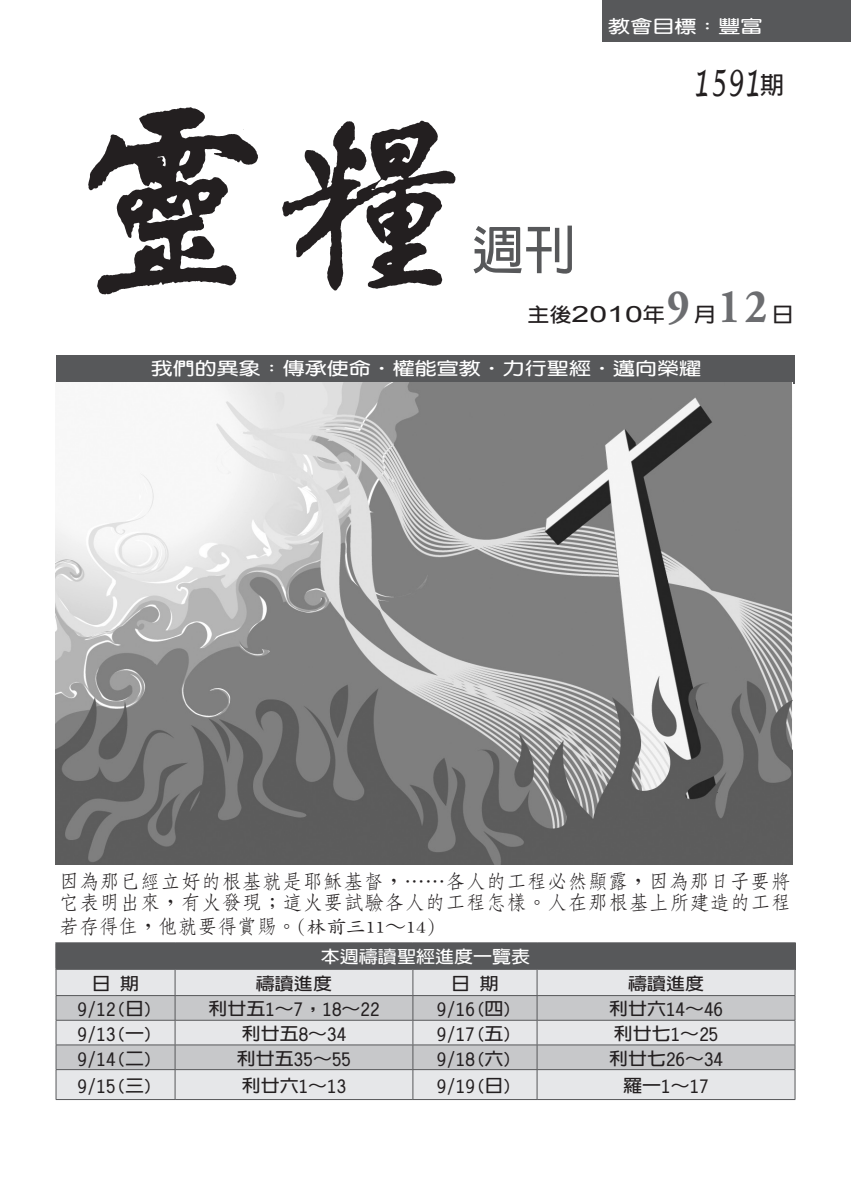
<style>
.page{position:relative;width:851px;height:1191px;background:#fff}
.page>*{position:absolute;margin:0;border:0;box-sizing:border-box;transform-origin:0 0}
.t1{font:700 52px "New Gothic";color:#57585a}
.t2{font:700 48px "Adobe Garamond";color:#6c6d70;scale:.9 1}
.t3{font:italic 36px "Lucida Handwriting";color:#231f20;scale:.7 1}
.t4{font:22.4px "Arial";color:#231f20;scale:1.43 1}
.t5{font:500 20px/22.4px "Nan Sung";letter-spacing:.015em;color:#231f20;text-align:justify}
.t6{font:700 19.8px "New Gothic";color:#231f20;scale:1.11 1}
.t7{font:700 17.6px "Yen Round";color:#fff;scale:1.25 1}
.t8{font:700 17px "New Gothic";color:#231f20;scale:1.11 1}
.t9{font:700 17px "New Gothic";color:#fff;scale:1.11 1}
.s1{font-family:"New Gothic";font-weight:700;font-style:normal;font-size:24px}
.s2{font-family:"New Gothic";font-weight:700;font-size:19.8px}
.s3{font-family:"Zen Kai"}
.s4{font-size:18px}
.s5{font-family:"Zen Kai";font-size:18px}
.s6{font-family:"Zen Kai";font-size:21px}
</style>
<div class="page">
<div style="left:602px;top:0;width:248px;height:42px;background:#57585a"></div>
<div style="left:57px;top:355px;width:738px;height:28px;background:#57585a"></div>
<img style="left:88px;top:107px;width:368px;height:188px">
<div style="left:56px;top:943px;width:738px;height:26px;background:#57585a"></div>
<div style="left:57px;top:969px;width:737px;height:130px;background:#e6e7e9"></div>
<svg style="left:57px;top:996px;width:737px;height:73px;background:#cfd0d2"></svg>
<hr style="left:55px;top:942px;width:120px;height:1px;background:#57585a">
<hr style="left:55px;top:943px;width:2px;height:25px;background:#57585a">
<hr style="left:175px;top:942px;width:238px;height:1px;background:#57585a">
<hr style="left:413px;top:942px;width:124px;height:1px;background:#57585a">
<hr style="left:537px;top:942px;width:258px;height:1px;background:#57585a">
<hr style="left:55px;top:968px;width:120px;height:1px;background:#57585a">
<hr style="left:56px;top:995px;width:119px;height:1px;background:#57585a">
<hr style="left:175px;top:995px;width:238px;height:1px;background:#57585a">
<hr style="left:413px;top:995px;width:124px;height:1px;background:#57585a">
<hr style="left:537px;top:995px;width:258px;height:1px;background:#57585a">
<hr style="left:56px;top:1020px;width:119px;height:1px;background:#57585a">
<hr style="left:175px;top:1020px;width:238px;height:1px;background:#57585a">
<hr style="left:413px;top:1020px;width:124px;height:1px;background:#57585a">
<hr style="left:537px;top:1020px;width:258px;height:1px;background:#57585a">
<hr style="left:56px;top:1044px;width:119px;height:1px;background:#57585a">
<hr style="left:175px;top:1044px;width:238px;height:1px;background:#57585a">
<hr style="left:413px;top:1044px;width:124px;height:1px;background:#57585a">
<hr style="left:537px;top:1044px;width:258px;height:1px;background:#57585a">
<hr style="left:56px;top:1069px;width:119px;height:1px;background:#57585a">
<svg style="left:56px;top:969px;width:1px;height:130px"></svg>
<hr style="left:175px;top:1069px;width:238px;height:1px;background:#57585a">
<svg style="left:175px;top:969px;width:1px;height:130px"></svg>
<hr style="left:413px;top:1069px;width:124px;height:1px;background:#57585a">
<svg style="left:412px;top:969px;width:1px;height:130px"></svg>
<hr style="left:537px;top:1069px;width:258px;height:1px;background:#57585a">
<svg style="left:536px;top:969px;width:1px;height:130px"></svg>
<svg style="left:794px;top:943px;width:1px;height:156px"></svg>
<hr style="left:56px;top:1099px;width:119px;height:1px;background:#57585a">
<hr style="left:175px;top:1099px;width:238px;height:1px;background:#57585a">
<hr style="left:413px;top:1099px;width:124px;height:1px;background:#57585a">
<hr style="left:537px;top:1099px;width:258px;height:1px;background:#57585a">
<img style="left:55px;top:382px;width:737px;height:482px">
<p class="t7" style="left:608px;top:18px;width:125px">教會目標：豐富</p>
<h1 class="t1" style="left:472px;top:224px;width:105px">週刊</h1>
<h3 class="t3" style="left:692px;top:61px;width:133px">1591<span class="s1">期</span></h3>
<h2 class="t2" style="left:667px;top:281px;width:26px">9</h2>
<h3 class="t4" style="left:527px;top:301px;width:97px"><span class="s2">主後</span>2010<span class="s2">年</span></h3>
<p class="t6" style="left:693px;top:304px;width:21px">月</p>
<h2 class="t2" style="left:718px;top:281px;width:56px">12</h2>
<p class="t6" style="left:771px;top:304px;width:21px">日</p>
<p class="t7" style="left:151px;top:360px;width:441px">我們的異象：傳承使命·權能宣教·力行聖經·邁向榮耀</p>
<p class="t5" style="left:59px;top:869px;width:733px">因為那已經立好的根基就是耶穌基督，<span class="s3">⋯⋯</span>各人的工程必然顯露，因為那日子要將它表明出來，有火發現；這火要試驗各人的工程怎樣。人在那根基上所建造的工程若存得住，他就要得賞賜。<span class="s4">(</span><span class="s5">林前三11</span><span class="s6">∼</span><span class="s5">14</span><span class="s4">)</span></p>
<p class="t9" style="left:321px;top:947px;width:190px">本週禱讀聖經進度一覽表</p>
<p class="t8" style="left:92px;top:975px;width:44px">日 期</p>
<p class="t8" style="left:256px;top:975px;width:70px">禱讀進度</p>
<p class="t8" style="left:451px;top:975px;width:44px">日 期</p>
<p class="t8" style="left:628px;top:975px;width:70px">禱讀進度</p>
<p class="t8" style="left:77px;top:1000px;width:70px">9/12(日)</p>
<p class="t8" style="left:208px;top:1000px;width:156px">利廿五1∼7，18∼22</p>
<p class="t8" style="left:437px;top:1000px;width:70px">9/16(四)</p>
<p class="t8" style="left:609px;top:1000px;width:104px">利廿六14∼46</p>
<p class="t8" style="left:77px;top:1025px;width:70px">9/13(一)</p>
<p class="t8" style="left:242px;top:1025px;width:96px">利廿五8∼34</p>
<p class="t8" style="left:437px;top:1025px;width:70px">9/17(五)</p>
<p class="t8" style="left:613px;top:1025px;width:96px">利廿七1∼25</p>
<p class="t8" style="left:77px;top:1049px;width:70px">9/14(二)</p>
<p class="t8" style="left:237px;top:1049px;width:104px">利廿五35∼55</p>
<p class="t8" style="left:437px;top:1049px;width:70px">9/18(六)</p>
<p class="t8" style="left:609px;top:1049px;width:104px">利廿七26∼34</p>
<p class="t8" style="left:77px;top:1076px;width:70px">9/15(三)</p>
<p class="t8" style="left:242px;top:1076px;width:96px">利廿六1∼13</p>
<p class="t8" style="left:437px;top:1076px;width:70px">9/19(日)</p>
<p class="t8" style="left:623px;top:1076px;width:79px">羅一1∼17</p>
</div>
